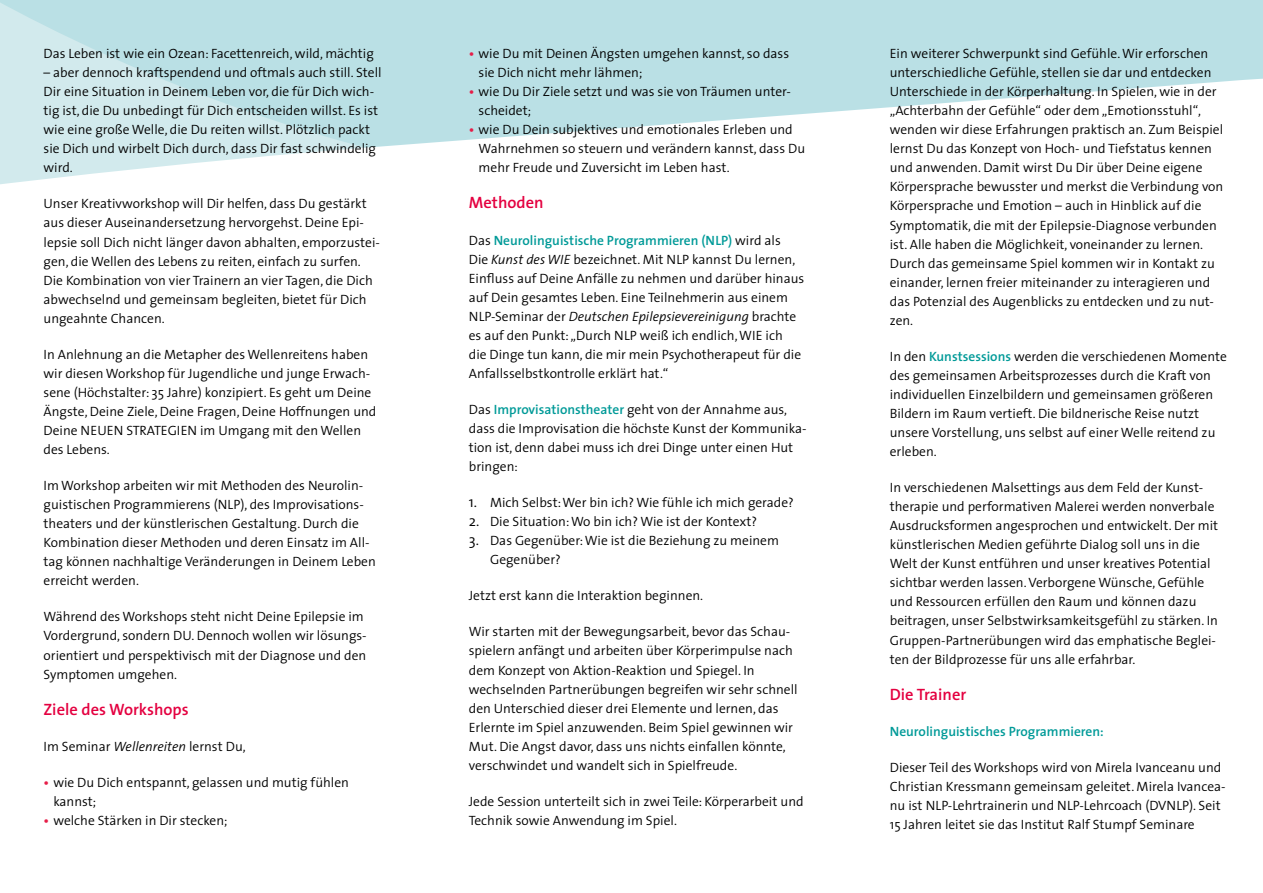
<style>
.page{position:relative;width:1263px;height:893px;background:#fff}
.page>*{position:absolute;margin:0;border:0;box-sizing:border-box;transform-origin:0 0}
.t1{font:600 16.5px "The Sans";color:#e40040}
.t2{font:300 13.5px/19px "The Sans";color:#000}
.t3{font:600 13.5px "The Sans";color:#009a98}
.s1{font-style:italic}
.s2{font-weight:600;color:#e61d48}
.s3{font-weight:600;color:#009a98}
.s4{font-size:15px}
</style>
<div class="page">
<svg style="left:366px;top:0;width:897px;height:148px;fill:#bae0e5"></svg>
<svg style="left:0;top:0;width:366px;height:185px;background:#cce7eb"></svg>
<p class="t2" style="left:44px;top:44px;width:332px">Das Leben ist wie ein Ozean: Facettenreich, wild, mächtig</p>
<p class="t2" style="left:44px;top:63px;width:340px">– aber dennoch kraftspendend und oftmals auch still. Stell Dir eine Situation in Deinem Leben vor, die für Dich wich&shy;tig ist, die Du unbedingt für Dich entscheiden willst. Es ist wie eine große Welle, die Du reiten willst. Plötzlich packt sie Dich und wirbelt Dich durch, dass Dir fast schwindelig wird.</p>
<p class="t2" style="left:44px;top:194px;width:338px">Unser Kreativworkshop will Dir helfen, dass Du gestärkt aus dieser Auseinandersetzung hervorgehst. Deine Epi&shy;lepsie soll Dich nicht länger davon abhalten, emporzustei&shy;gen, die Wellen des Lebens zu reiten, einfach zu surfen.<br>Die Kombination von vier Trainern an vier Tagen, die Dich abwechselnd und gemeinsam begleiten, bietet für Dich ungeahnte Chancen.</p>
<p class="t2" style="left:44px;top:344px;width:334px">In Anlehnung an die Metapher des Wellenreitens haben wir diesen Workshop für Jugendliche und junge Erwach&shy;sene (Höchstalter: 35 Jahre) konzipiert. Es geht um Deine Ängste, Deine Ziele, Deine Fragen, Deine Hoffnungen und Deine NEUEN STRATEGIEN im Umgang mit den Wellen des Lebens.</p>
<p class="t2" style="left:44px;top:476px;width:334px">Im Workshop arbeiten wir mit Methoden des Neurolin&shy;guistischen Programmierens (NLP), des Improvisations&shy;theaters und der künstlerischen Gestaltung. Durch die Kombination dieser Methoden und deren Einsatz im All&shy;tag können nachhaltige Veränderungen in Deinem Leben erreicht werden.</p>
<p class="t2" style="left:44px;top:607px;width:325px">Während des Workshops steht nicht Deine Epilepsie im Vordergrund, sondern DU. Dennoch wollen wir lösungs&shy;orientiert und perspektivisch mit der Diagnose und den Symptomen umgehen.</p>
<p class="t1" style="left:44px;top:695px;width:147px">Ziele des Workshops</p>
<p class="t2" style="left:44px;top:736px;width:204px">Im Seminar <span class="s1">Wellenreiten</span> lernst Du,</p>
<p class="t2" style="left:53px;top:772px;width:297px;text-indent:-10px"><span class="s2">•</span> wie Du Dich entspannt, gelassen und mutig fühlen kannst;</p>
<p class="t2" style="left:44px;top:810px;width:186px"><span class="s2">•</span> welche Stärken in Dir stecken;</p>
<p class="t2" style="left:479px;top:44px;width:312px;text-indent:-10px"><span class="s2">•</span> wie Du mit Deinen Ängsten umgehen kannst, so dass sie Dich nicht mehr lähmen;</p>
<p class="t2" style="left:479px;top:82px;width:314px;text-indent:-10px"><span class="s2">•</span> wie Du Dir Ziele setzt und was sie von Träumen unter&shy;scheidet;</p>
<p class="t2" style="left:479px;top:120px;width:328px;text-indent:-10px"><span class="s2">•</span> wie Du Dein subjektives und emotionales Erleben und<br>Wahrnehmen so steuern und verändern kannst, dass Du mehr Freude und Zuversicht im Leben hast.</p>
<p class="t1" style="left:469px;top:189px;width:76px">Methoden</p>
<p class="t2" style="left:469px;top:230px;width:337px">Das <span class="s3">Neurolinguistische Programmieren (NLP)</span> wird als<br>Die <span class="s1">Kunst des WIE</span> bezeichnet. Mit NLP kannst Du lernen, Einfluss auf Deine Anfälle zu nehmen und darüber hinaus auf Dein gesamtes Leben. Eine Teilnehmerin aus einem NLP-Seminar der <span class="s1">Deutschen Epilepsievereinigung</span> brachte es auf den Punkt: „Durch NLP weiß ich endlich, WIE ich<br>die Dinge tun kann, die mir mein Psychotherapeut für die Anfallsselbstkontrolle erklärt hat.“</p>
<p class="t2" style="left:469px;top:399px;width:339px">Das <span class="s3">Improvisationstheater</span> geht von der Annahme aus, dass die Improvisation die höchste Kunst der Kommunika&shy;tion ist, denn dabei muss ich drei Dinge unter einen Hut bringen:</p>
<p class="t2" style="left:469px;top:493px;width:326px"><span class="s4">1.</span> Mich Selbst: Wer bin ich? Wie fühle ich mich gerade?</p>
<p class="t2" style="left:469px;top:512px;width:290px"><span class="s4">2.</span> Die Situation: Wo bin ich? Wie ist der Kontext?</p>
<p class="t2" style="left:490px;top:531px;width:290px;text-indent:-21px"><span class="s4">3.</span> Das Gegenüber: Wie ist die Beziehung zu meinem<br>Gegenüber?</p>
<p class="t2" style="left:469px;top:586px;width:236px">Jetzt erst kann die Interaktion beginnen.</p>
<p class="t2" style="left:469px;top:622px;width:330px">Wir starten mit der Bewegungsarbeit, bevor das Schau&shy;spielern anfängt und arbeiten über Körperimpulse nach dem Konzept von Aktion-Reaktion und Spiegel. In wechselnden Partnerübungen begreifen wir sehr schnell den Unterschied dieser drei Elemente und lernen, das Erlernte im Spiel anzuwenden. Beim Spiel gewinnen wir Mut. Die Angst davor, dass uns nichts einfallen könnte, verschwindet und wandelt sich in Spielfreude.</p>
<p class="t2" style="left:469px;top:791px;width:336px">Jede Session unterteilt sich in zwei Teile: Körperarbeit und<br>Technik sowie Anwendung im Spiel.</p>
<p class="t2" style="left:890px;top:44px;width:335px">Ein weiterer Schwerpunkt sind Gefühle. Wir erforschen unterschiedliche Gefühle, stellen sie dar und entdecken Unterschiede in der Körperhaltung. In Spielen, wie in der „Achterbahn der Gefühle“ oder dem „Emotionsstuhl“, wenden wir diese Erfahrungen praktisch an. Zum Beispiel lernst Du das Konzept von Hoch- und Tiefstatus kennen und anwenden. Damit wirst Du Dir über Deine eigene Körpersprache bewusster und merkst die Verbindung von Körpersprache und Emotion – auch in Hinblick auf die Symptomatik, die mit der Epilepsie-Diagnose verbunden ist. Alle haben die Möglichkeit, voneinander zu lernen.<br>Durch das gemeinsame Spiel kommen wir in Kontakt zu einander, lernen freier miteinander zu interagieren und das Potenzial des Augenblicks zu entdecken und zu nut&shy;zen.</p>
<p class="t2" style="left:890px;top:346px;width:339px">In den <span class="s3">Kunstsessions</span> werden die verschiedenen Momente des gemeinsamen Arbeitsprozesses durch die Kraft von individuellen Einzelbildern und gemeinsamen größeren Bildern im Raum vertieft. Die bildnerische Reise nutzt unsere Vorstellung, uns selbst auf einer Welle reitend zu erleben.</p>
<p class="t2" style="left:890px;top:478px;width:330px">In verschiedenen Malsettings aus dem Feld der Kunst&shy;therapie und performativen Malerei werden nonverbale Ausdrucksformen angesprochen und entwickelt. Der mit künstlerischen Medien geführte Dialog soll uns in die Welt der Kunst entführen und unser kreatives Potential sichtbar werden lassen. Verborgene Wünsche, Gefühle und Ressourcen erfüllen den Raum und können dazu beitragen, unser Selbstwirksamkeitsgefühl zu stärken. In Gruppen-Partnerübungen wird das emphatische Beglei&shy;ten der Bildprozesse für uns alle erfahrbar.</p>
<p class="t1" style="left:890px;top:680px;width:78px">Die Trainer</p>
<p class="t3" style="left:890px;top:720px;width:215px">Neurolinguistisches Programmieren:</p>
<p class="t2" style="left:890px;top:757px;width:337px">Dieser Teil des Workshops wird von Mirela Ivanceanu und Christian Kressmann gemeinsam geleitet. Mirela Ivancea&shy;nu ist NLP-Lehrtrainerin und NLP-Lehrcoach (DVNLP). Seit 15 Jahren leitet sie das Institut Ralf Stumpf Seminare</p>
</div>
